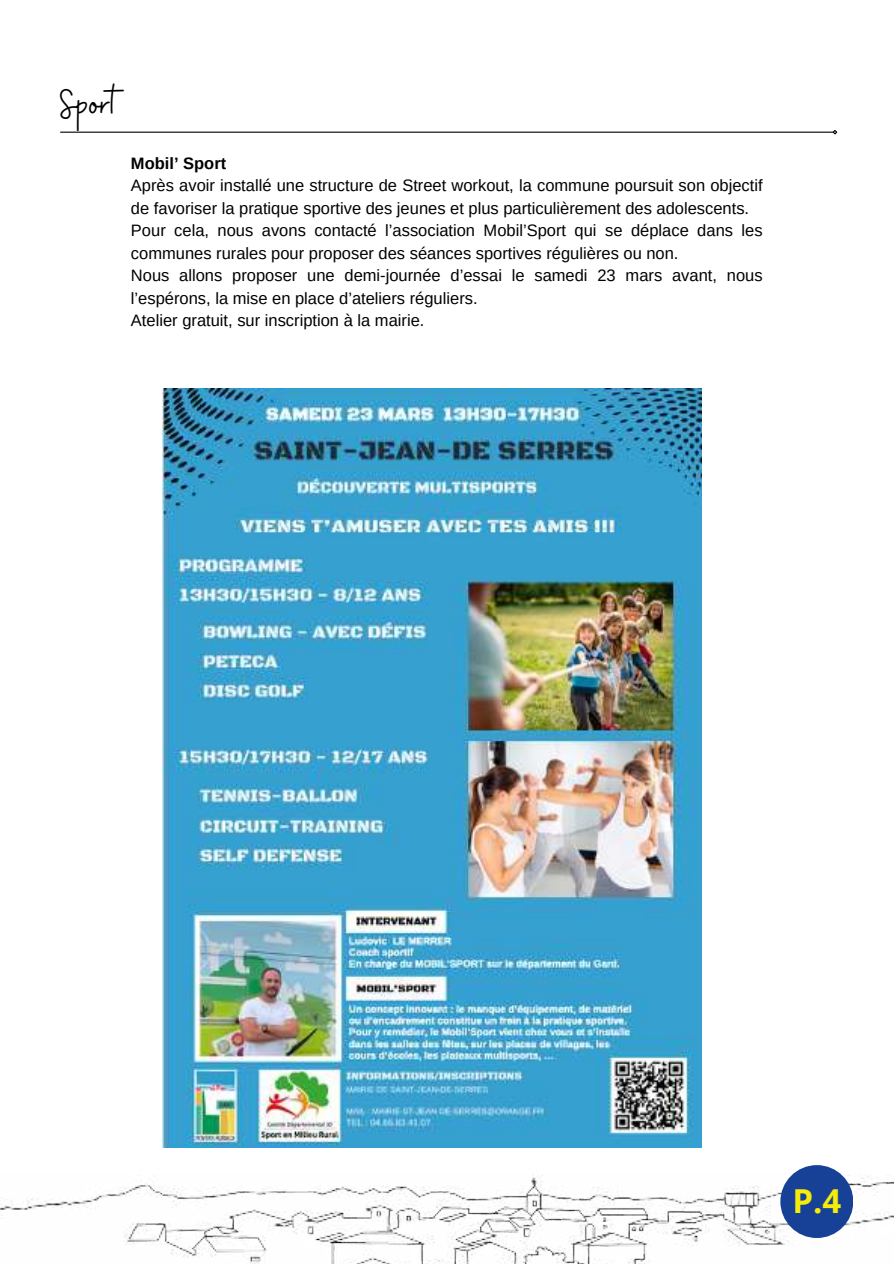
<style>
.page{position:relative;width:894px;height:1264px;background:#fff}
.page>*{position:absolute;margin:0;border:0;box-sizing:border-box;transform-origin:0 0}
.t1{font:42px "Buffalo";color:#000}
.t2{font:700 33px "Open Sans";color:#f7eb0a}
.t3{font:16.5px/22.5px "Arimo";color:#000}
.t4{font:700 16.5px "Arimo";color:#000}
</style>
<div class="page">
<hr style="left:60px;top:132px;width:773px;height:1px;background:#000">
<svg style="left:831px;top:130px;width:7px;height:5px"></svg>
<img style="left:0;top:1174px;width:892px;height:88px">
<div style="left:780px;top:1165px;width:73px;height:72px;background:#174197;border-radius:50%"></div>
<img style="left:163px;top:389px;width:538px;height:758px">
<h1 class="t1" style="left:60px;top:80px;width:59px">Sport</h1>
<p class="t4" style="left:131px;top:152px;width:97px">Mobil’ Sport</p>
<p class="t3" style="left:131px;top:174px;width:633px">Après avoir installé une structure de Street workout, la commune poursuit son objectif de favoriser la pratique sportive des jeunes et plus particulièrement des adolescents.<br>Pour cela, nous avons contacté l’association Mobil’Sport qui se déplace dans les communes rurales pour proposer des séances sportives régulières ou non.<br>Nous allons proposer une demi-journée d’essai le samedi 23 mars avant, nous l’espérons, la mise en place d’ateliers réguliers.<br>Atelier gratuit, sur inscription à la mairie.</p>
<h2 class="t2" style="left:792px;top:1178px;width:50px">P.4</h2>
</div>
